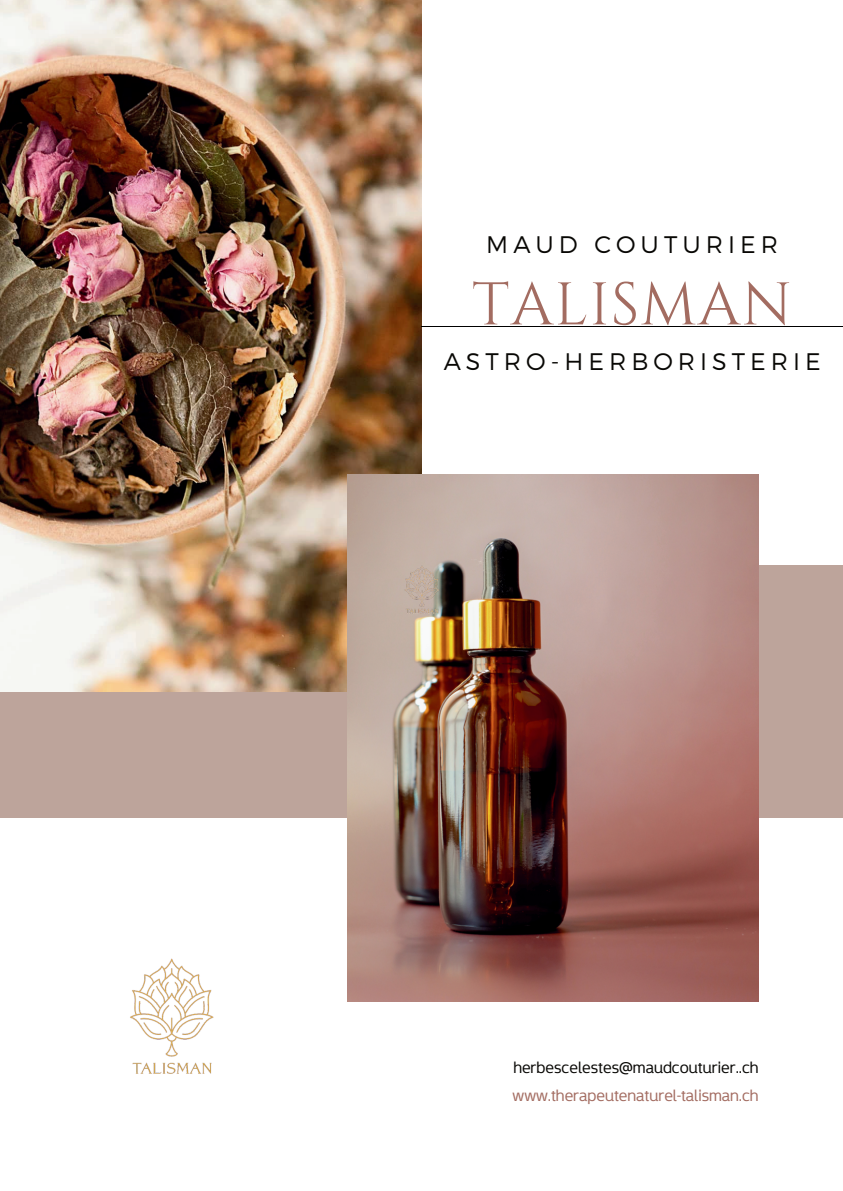
<style>
.page{position:relative;width:843px;height:1191px;background:#fff}
.page>*{position:absolute;margin:0;border:0;box-sizing:border-box;transform-origin:0 0}
.t1{font:60px "Cinzel";letter-spacing:.02em;color:#a36c61}
.t2{font:300 24px "Montserrat";letter-spacing:.21em;color:#080704}
.t3{font:16px "Mosse Thai";color:#a36c61}
.t4{font:16px "Mosse Thai";color:#080704}
</style>
<div class="page">
<div style="left:0;top:565px;width:843px;height:253px;background:#bda49b"></div>
<img style="left:0;top:0;width:421px;height:692px">
<img style="left:347px;top:474px;width:411px;height:528px">
<hr style="left:422px;top:326px;width:421px;height:1px;background:#000">
<img style="left:130px;top:958px;width:84px;height:116px">
<img style="left:385px;top:531px;width:72px;height:129px">
<h2 class="t2" style="left:486px;top:230px;width:293px">MAUD COUTURIER</h2>
<h1 class="t1" style="left:472px;top:269px;width:321px">TALISMAN</h1>
<h2 class="t2" style="left:444px;top:347px;width:378px">ASTRO-HERBORISTERIE</h2>
<p class="t4" style="left:513px;top:1053px;width:247px">herbescelestes@maudcouturier..ch</p>
<p class="t3" style="left:513px;top:1080px;width:248px">www.therapeutenaturel-talisman.ch</p>
</div>
